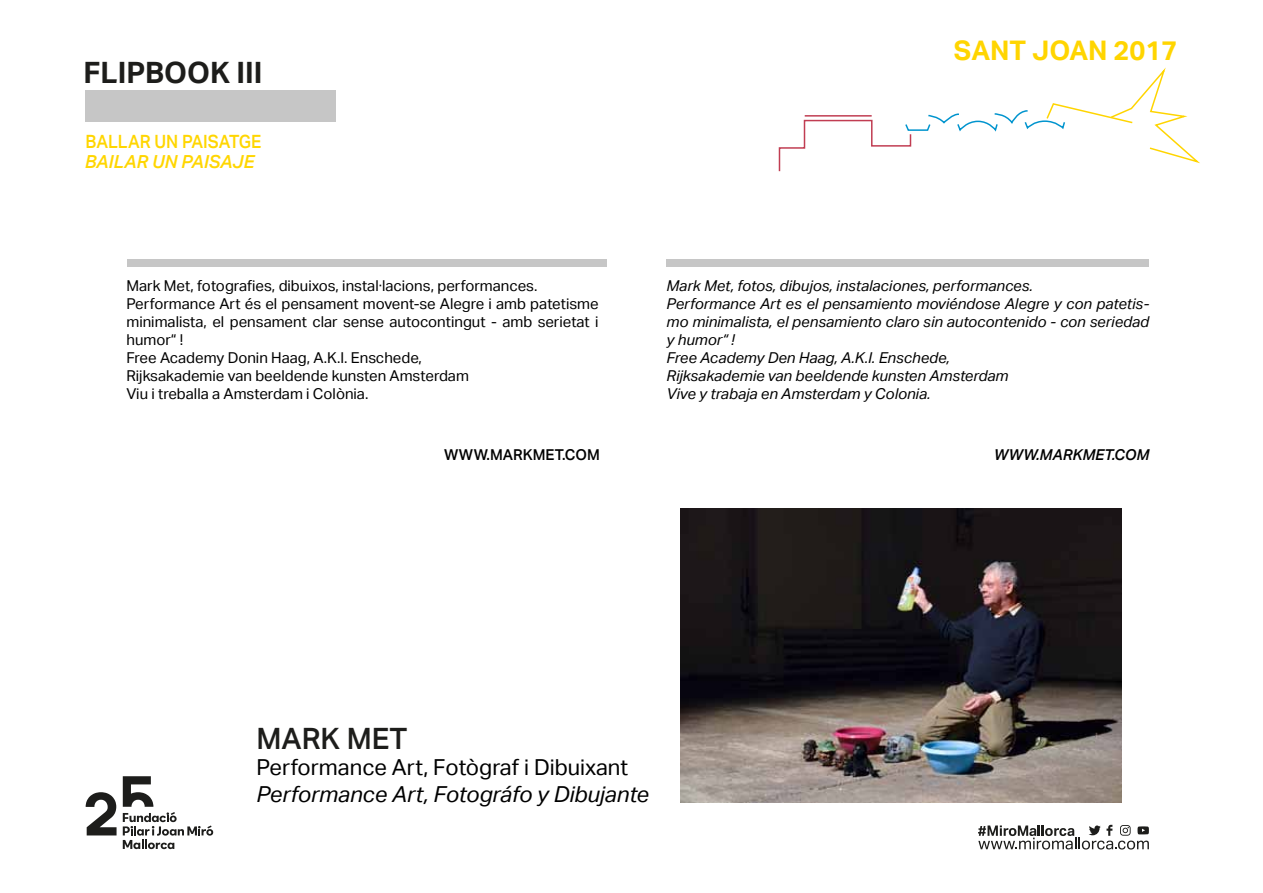
<style>
.page{position:relative;width:1263px;height:893px;background:#fff}
.page>*{position:absolute;margin:0;border:0;box-sizing:border-box;transform-origin:0 0}
.t1{font:700 29.4px "Aktiv Grotesk";color:#1d1d1b}
.t2{font:500 29.4px "Aktiv Grotesk";color:#1d1d1b}
.t3{font:700 27px "Aktiv Grotesk";color:#ffd500}
.t4{font:italic 22.05px "Aktiv Grotesk";color:#000}
.t5{font:22.05px "Aktiv Grotesk";color:#000}
.t6{font:500 18.3px "Aktiv Grotesk";color:#ffd600;scale:.93 1}
.t7{font:italic 500 18px "Aktiv Grotesk";color:#ffd600}
.t8{font:15px/18px "Aktiv Grotesk";color:#000}
.t9{font:italic 15px/18px "Aktiv Grotesk";color:#000}
.t10{font:italic 500 15px "Aktiv Grotesk";color:#000}
.t11{font:500 15px "Aktiv Grotesk";color:#000}
</style>
<div class="page">
<img style="left:680px;top:509px;width:441px;height:294px">
<svg style="left:86px;top:792px;width:31px;height:43px"></svg>
<svg style="left:123px;top:776px;width:90px;height:73px"></svg>
<svg style="left:778px;top:67px;width:422px;height:105px"></svg>
<div style="left:128px;top:259px;width:479px;height:8px;background:#c6c6c6"></div>
<div style="left:666px;top:259px;width:483px;height:8px;background:#c6c6c6"></div>
<svg style="left:978px;top:825px;width:171px;height:24px"></svg>
<div style="left:86px;top:90px;width:250px;height:31px;background:#c6c6c6"></div>
<h1 class="t1" style="left:83px;top:56px;width:181px">FLIPBOOK III</h1>
<p class="t6" style="left:86px;top:131px;width:190px">BALLAR UN PAISATGE</p>
<p class="t7" style="left:85px;top:151px;width:171px">BAILAR UN PAISAJE</p>
<h2 class="t3" style="left:954px;top:34px;width:225px">SANT JOAN 2017</h2>
<p class="t8" style="left:126px;top:277px;width:474px">Mark Met, fotografies, dibuixos, instal·lacions, performances.<br>Performance Art és el pensament movent-se Alegre i amb patetisme minimalista, el pensament clar sense autocontingut - amb serietat i humor“ !<br>Free Academy Donin Haag, A.K.I. Enschede,<br>Rijksakademie van beeldende kunsten Amsterdam<br>Viu i treballa a Amsterdam i Colònia.</p>
<p class="t9" style="left:667px;top:277px;width:484px">Mark Met, fotos, dibujos, instalaciones, performances.<br>Performance Art es el pensamiento moviéndose Alegre y con patetis&shy;mo minimalista, el pensamiento claro sin autocontenido - con seriedad y humor“ !<br>Free Academy Den Haag, A.K.I. Enschede,<br>Rijksakademie van beeldende kunsten Amsterdam<br>Vive y trabaja en Amsterdam y Colonia.</p>
<p class="t11" style="left:444px;top:446px;width:157px">WWW.MARKMET.COM</p>
<h1 class="t2" style="left:256px;top:722px;width:153px">MARK MET</h1>
<h3 class="t5" style="left:256px;top:755px;width:373px">Performance Art, Fotògraf i Dibuixant</h3>
<h3 class="t4" style="left:256px;top:781px;width:394px">Performance Art, Fotográfo y Dibujante</h3>
<p class="t10" style="left:994px;top:446px;width:157px">WWW.MARKMET.COM</p>
</div>
